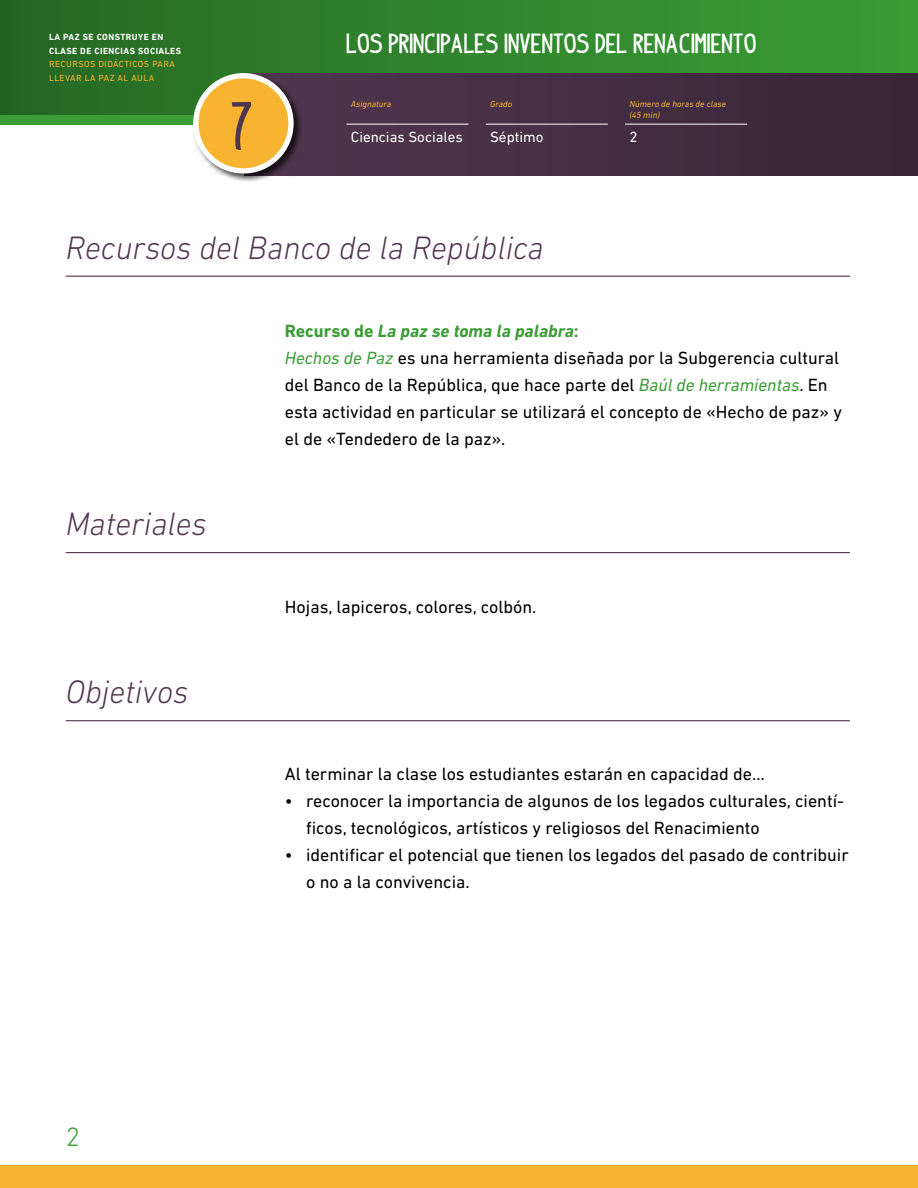
<style>
.page{position:relative;width:918px;height:1188px;background:#fff}
.page>*{position:absolute;margin:0;border:0;box-sizing:border-box;transform-origin:0 0}
.t1{font:700 51.9px "indypimp";color:#51364f}
.t0{font:italic 300 33px "DIN Next LT Pro";color:#51364f}
.t2{font:300 27px "DIN Next LT Pro";color:#3a9d36}
.t3{font:700 21.3px "indypimp";color:#fff}
.P1{font:18px/27px "DIN Next LT Pro";color:#000}
.t2-2{font:italic 700 18px "DIN Next LT Pro";color:#3a9d36}
.t4{font:15px "DIN Next LT Pro";color:#fff}
.t5{font:italic 9px/10.8px "DIN Next LT Pro";color:#f8b330}
.t6{font:700 9px/13.5px "DIN Next LT Pro";letter-spacing:.05em;color:#fff}
.t7{font:9px/13.5px "DIN Next LT Pro";letter-spacing:.05em;color:#f8b330}
.s1{font-style:normal}
.s2{font-style:italic;color:#3a9d36}
</style>
<div class="page">
<div style="left:0;top:0;width:918px;height:115px;background:linear-gradient(to right,#266823,#3a9f36)"></div>
<div style="left:0;top:1165px;width:918px;height:23px;background:#f8b330"></div>
<div style="left:243px;top:73px;width:675px;height:102px;background:#442d42"></div>
<hr style="left:347px;top:124px;width:122px;height:1px;background:#fff">
<hr style="left:486px;top:124px;width:122px;height:1px;background:#fff">
<hr style="left:625px;top:124px;width:122px;height:1px;background:#fff">
<div style="left:192px;top:71px;width:111px;height:112px;background:#000;opacity:.75"></div>
<div style="left:196px;top:76px;width:95px;height:95px;background:#f8b330;border-radius:50%"></div>
<div style="left:193px;top:73px;width:101px;height:101px;border:5px solid #fff;border-radius:50%"></div>
<hr style="left:66px;top:276px;width:784px;height:1px;background:#51364f">
<hr style="left:66px;top:552px;width:784px;height:1px;background:#51364f">
<hr style="left:66px;top:720px;width:784px;height:1px;background:#51364f">
<p class="t6" style="left:49px;top:31px;width:134px">LA PAZ SE CONSTRUYE EN<br>CLASE DE CIENCIAS SOCIALES</p>
<p class="t7" style="left:49px;top:58px;width:127px">RECURSOS DIDÁCTICOS PARA<br>LLEVAR LA PAZ AL AULA</p>
<h1 class="t1" style="left:232px;top:102px;width:25px">7</h1>
<p class="t3" style="left:347px;top:33px;width:411px">LOS PRINCIPALES INVENTOS DEL RENACIMIENTO</p>
<p class="t5" style="left:351px;top:99px;width:42px">Asignatura</p>
<p class="t4" style="left:351px;top:128px;width:113px">Ciencias Sociales</p>
<p class="t5" style="left:490px;top:99px;width:24px">Grado</p>
<p class="t4" style="left:490px;top:128px;width:55px">Séptimo</p>
<p class="t5" style="left:629px;top:99px;width:98px">Número de horas de clase (45 min)</p>
<p class="t4" style="left:629px;top:128px;width:10px">2</p>
<p class="t0" style="left:66px;top:228px;width:480px">Recursos del Banco de la República</p>
<p class="t0" style="left:66px;top:505px;width:143px">Materiales</p>
<p class="t0" style="left:66px;top:673px;width:124px">Objetivos</p>
<p class="t2-2" style="left:285px;top:320px;width:295px"><span class="s1">Recurso de</span> La paz se toma la palabra<span class="s1">:</span></p>
<p class="P1" style="left:285px;top:344px;width:559px"><span class="s2">Hechos de Paz</span> es una herramienta diseñada por la Subgerencia cultural del Banco de la República, que hace parte del <span class="s2">Baúl de herramientas</span>. En esta actividad en particular se utilizará el concepto de «Hecho de paz» y el de «Tendedero de la paz».</p>
<p class="P1" style="left:285px;top:594px;width:253px">Hojas, lapiceros, colores, colbón.</p>
<p class="P1" style="left:285px;top:760px;width:482px">Al terminar la clase los estudiantes estarán en capacidad de…</p>
<p class="P1" style="left:306px;top:787px;width:539px;text-indent:-21px">• reconocer la importancia de algunos de los legados culturales, cientí&shy;ficos, tecnológicos, artísticos y religiosos del Renacimiento</p>
<p class="P1" style="left:306px;top:841px;width:544px;text-indent:-21px">• identificar el potencial que tienen los legados del pasado de contribuir o no a la convivencia.</p>
<h3 class="t2" style="left:66px;top:1121px;width:16px">2</h3>
</div>
